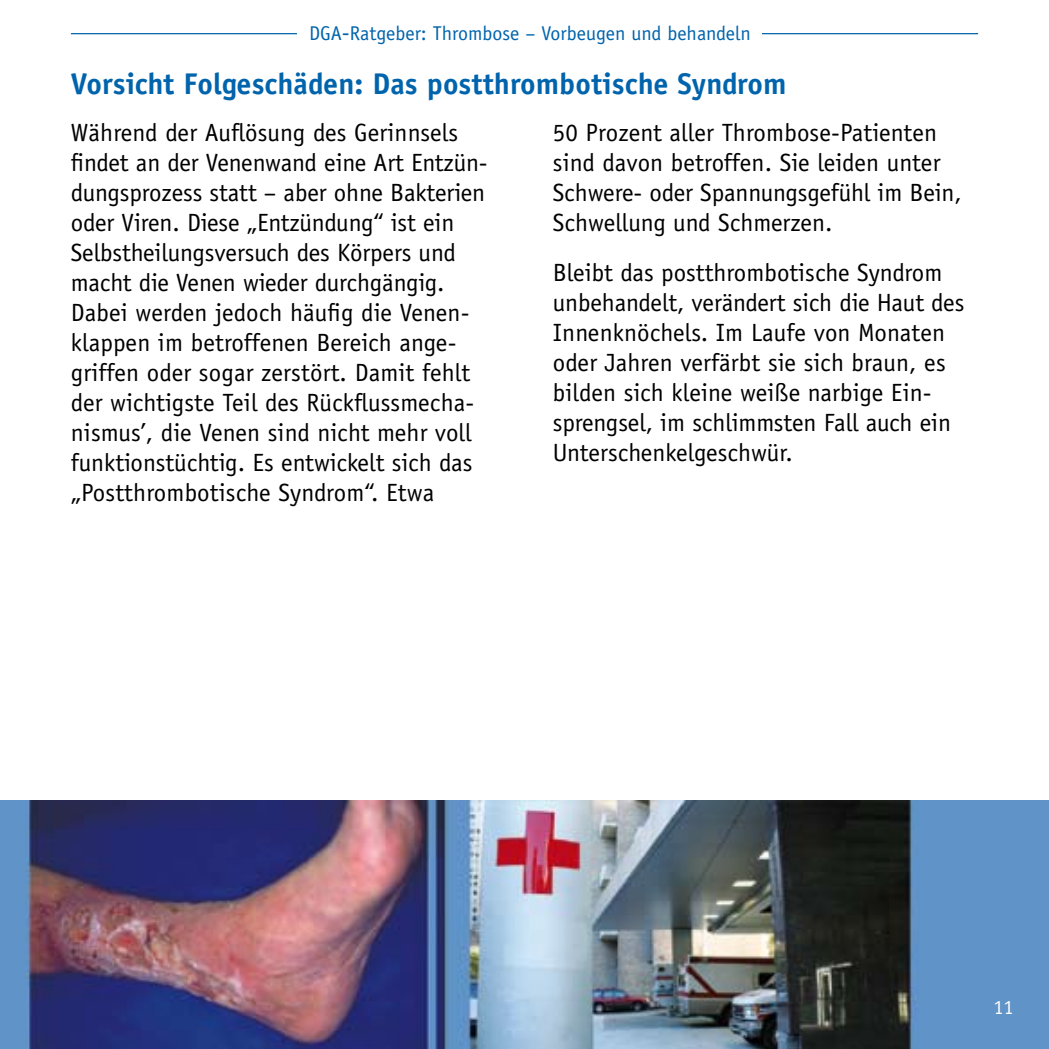
<style>
.page{position:relative;width:1049px;height:1049px;background:#fff}
.page>*{position:absolute;margin:0;border:0;box-sizing:border-box;transform-origin:0 0}
.t1{font:700 30px "Officina Sans LT";letter-spacing:.005em;color:#0064ad}
.t2{font:25px/30px "Officina Sans LT";letter-spacing:-.005em;color:#000}
.t3{font:20px "Officina Sans LT";color:#0064ad}
.t4{font:20px "Officina Sans LT";color:#fff}
.s1{font-size:22.5px}
</style>
<div class="page">
<hr style="left:71px;top:33px;width:907px;height:1px;background:#0064ad">
<div style="left:297px;top:23px;width:464px;height:36px;background:#fff"></div>
<img style="left:0;top:801px;width:1049px;height:248px">
<p class="t3" style="left:309px;top:22px;width:443px">DGA<span class="s1">-</span>Ratgeber: Thrombose – Vorbeugen und behandeln</p>
<p class="t1" style="left:71px;top:66px;width:717px">Vorsicht Folgeschäden: Das postthrombotische Syndrom</p>
<p class="t2" style="left:71px;top:118px;width:418px">Während der Auflösung des Gerinnsels findet an der Venenwand eine Art Entzün&shy;dungsprozess statt – aber ohne Bakterien oder Viren. Diese „Entzündung“ ist ein Selbstheilungsversuch des Körpers und macht die Venen wieder durchgängig.<br>Dabei werden jedoch häufig die Venen&shy;klappen im betroffenen Bereich ange&shy;griffen oder sogar zerstört. Damit fehlt der wichtigste Teil des Rückflussmecha&shy;nismus’, die Venen sind nicht mehr voll funktionstüchtig. Es entwickelt sich das „Postthrombotische Syndrom“. Etwa</p>
<p class="t2" style="left:553px;top:118px;width:410px">50 Prozent aller Thrombose-Patienten sind davon betroffen. Sie leiden unter Schwere- oder Spannungsgefühl im Bein, Schwellung und Schmerzen.</p>
<p class="t2" style="left:553px;top:258px;width:413px">Bleibt das postthrombotische Syndrom unbehandelt, verändert sich die Haut des Innenknöchels. Im Laufe von Monaten oder Jahren verfärbt sie sich braun, es bilden sich kleine weiße narbige Ein&shy;sprengsel, im schlimmsten Fall auch ein Unterschenkelgeschwür.</p>
<p class="t4" style="left:993px;top:996px;width:21px">11</p>
</div>
